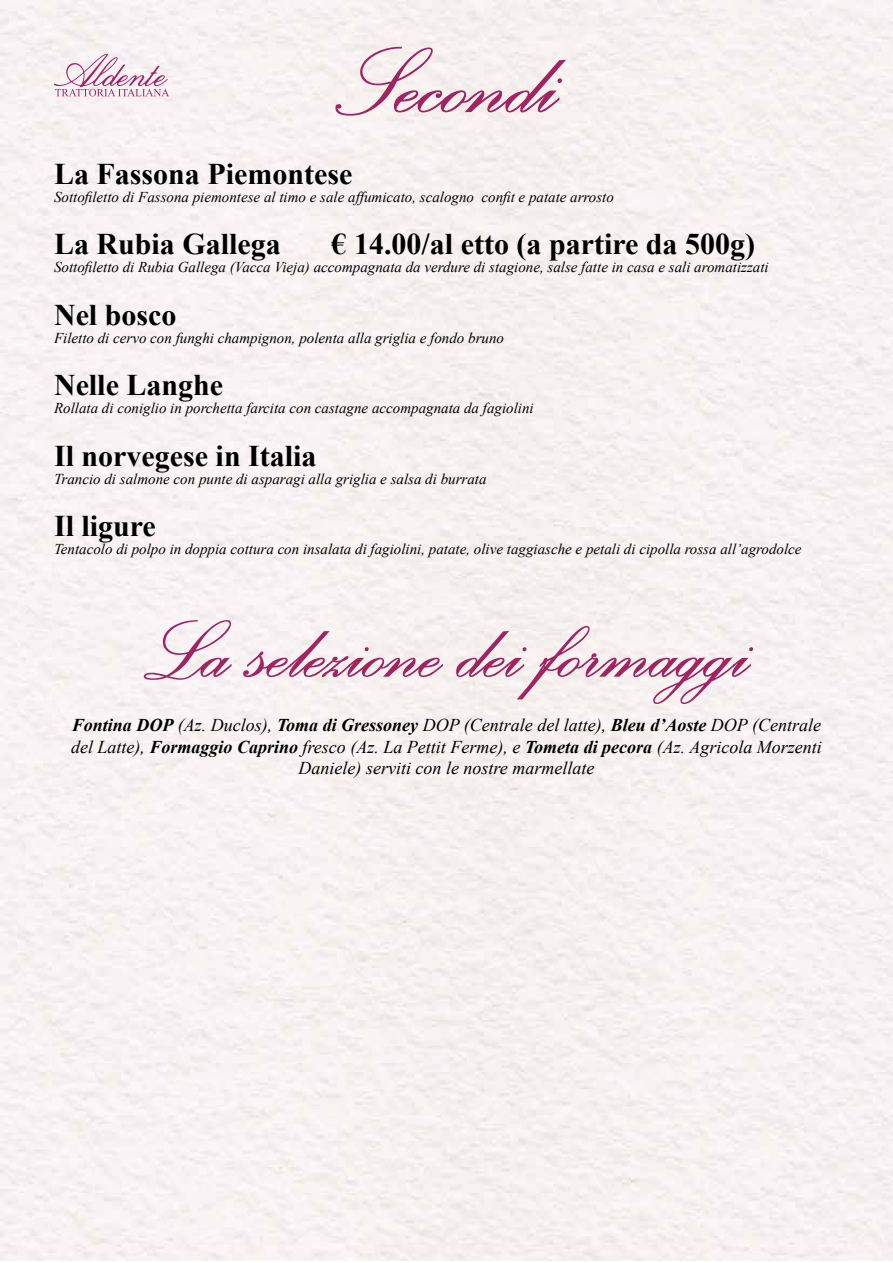
<style>
.page{position:relative;width:893px;height:1263px;background:#fff}
.page>*{position:absolute;margin:0;border:0;box-sizing:border-box;transform-origin:0 0}
.t1{font:600 120px "Palace Script";color:#a12461}
.t2{font:600 105px "Palace Script";color:#a12461}
.t3{font:700 30px "Times New Roman";color:#000}
.t4{font:italic 18px/21.6px "Times New Roman";color:#000;text-align:center}
.t5{font:italic 15px "Times New Roman";color:#000}
.s1{font-weight:700}
</style>
<div class="page">
<svg style="left:54px;top:54px;width:115px;height:42px"></svg>
<h1 class="t1" style="left:333px;top:3px;width:228px">Secondi</h1>
<h3 class="t3" style="left:54px;top:152px;width:300px">La Fassona Piemontese</h3>
<p class="t5" style="left:54px;top:186px;width:561px">Sottofiletto di Fassona piemontese al timo e sale affumicato, scalogno confit e patate arrosto</p>
<h3 class="t3" style="left:54px;top:223px;width:228px">La Rubia Gallega</h3>
<h3 class="t3" style="left:332px;top:223px;width:425px">€ 14.00/al etto (a partire da 500g)</h3>
<p class="t5" style="left:54px;top:257px;width:716px">Sottofiletto di Rubia Gallega (Vacca Vieja) accompagnata da verdure di stagione, salse fatte in casa e sali aromatizzati</p>
<h3 class="t3" style="left:54px;top:293px;width:124px">Nel bosco</h3>
<p class="t5" style="left:54px;top:327px;width:451px">Filetto di cervo con funghi champignon, polenta alla griglia e fondo bruno</p>
<h3 class="t3" style="left:54px;top:364px;width:171px">Nelle Langhe</h3>
<p class="t5" style="left:54px;top:398px;width:481px">Rollata di coniglio in porchetta farcita con castagne accompagnata da fagiolini</p>
<h3 class="t3" style="left:54px;top:434px;width:264px">Il norvegese in Italia</h3>
<p class="t5" style="left:54px;top:468px;width:434px">Trancio di salmone con punte di asparagi alla griglia e salsa di burrata</p>
<h3 class="t3" style="left:54px;top:505px;width:103px">Il ligure</h3>
<p class="t5" style="left:54px;top:539px;width:749px">Tentacolo di polpo in doppia cottura con insalata di fagiolini, patate, olive taggiasche e petali di cipolla rossa all’agrodolce</p>
<h2 class="t2" style="left:142px;top:581px;width:610px">La selezione dei formaggi</h2>
<p class="t4" style="left:71px;top:714px;width:752px"><span class="s1">Fontina DOP</span> (Az. Duclos), <span class="s1">Toma di Gressoney</span> DOP (Centrale del latte), <span class="s1">Bleu d’Aoste</span> DOP (Centrale del Latte), <span class="s1">Formaggio Caprino</span> fresco (Az. La Pettit Ferme), e <span class="s1">Tometa di pecora</span> (Az. Agricola Morzenti<br>Daniele) serviti con le nostre marmellate</p>
</div>
